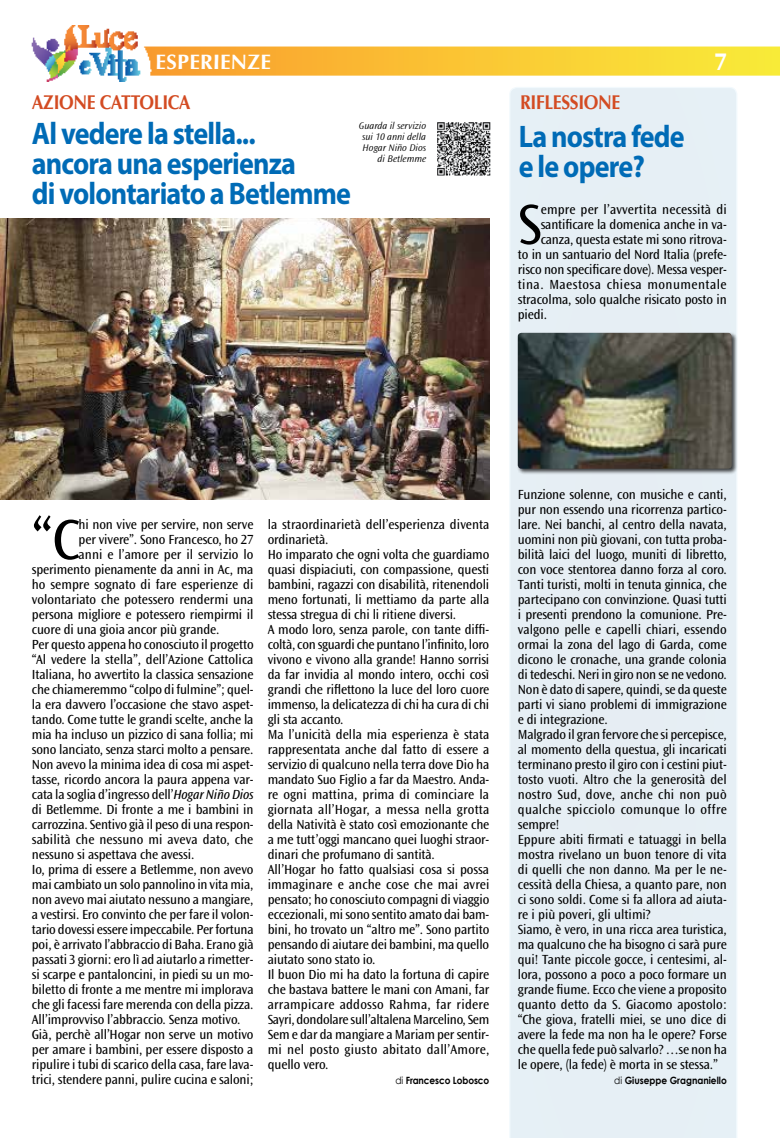
<style>
.page{position:relative;width:780px;height:1138px;background:#fff}
.page>*{position:absolute;margin:0;border:0;box-sizing:border-box;transform-origin:0 0}
.t1{font:59.25px "Ocean Sans Std";color:#000;scale:.95 1}
.t2{font:700 31.25px/30px "Myriad Pro";letter-spacing:-.03em;color:#006bb6;scale:.9 1}
.t3{font:700 25px "Ocean Sans Std";color:#fff;scale:.95 1}
.t4{font:700 21.25px "Optimum";color:#fff}
.t5{font:700 20px "Optima LT Std";letter-spacing:-.02em;color:#d34b22;scale:.88 1}
.t6{font:13.75px/15px "Ocean Sans Std";letter-spacing:-.01em;color:#000;scale:.95 1}
.t7{font:13.75px "Ocean Sans Std";letter-spacing:.01em;color:#000;scale:.95 1}
.t8{font:13.75px "Ocean Sans Std";letter-spacing:.015em;color:#000;scale:.95 1}
.t9{font:13.75px "Ocean Sans Std";letter-spacing:.035em;color:#000;scale:.95 1}
.t10{font:italic 300 10px/11.2px "Ocean Sans Std";color:#000;text-align:right}
.t11{font:700 10px "Century Gothic";color:#000;scale:.9 1}
.s1{font-style:italic}
.s2{font-weight:400}
</style>
<div class="page">
<img style="left:32px;top:25px;width:748px;height:56px">
<div style="left:509px;top:87px;width:228px;height:1050px;background:#e6eff4"></div>
<img style="left:437px;top:122px;width:54px;height:54px">
<img style="left:0;top:219px;width:489px;height:280px">
<div style="left:516px;top:331px;width:221px;height:144px;background:#000;opacity:.75"></div>
<img style="left:518px;top:333px;width:213px;height:135px">
<h3 class="t4" style="left:155px;top:49px;width:115px">ESPERIENZE</h3>
<h3 class="t3" style="left:714px;top:48px;width:14px">7</h3>
<h3 class="t5" style="left:32px;top:90px;width:182px">AZIONE CATTOLICA</h3>
<h2 class="t2" style="left:32px;top:117px;width:356px">Al vedere la stella...<br>ancora una esperienza<br>di volontariato a Betlemme</h2>
<p class="t10" style="left:359px;top:120px;width:69px">Guarda il servizio sui 10 anni della<br>Hogar Niño Dios di Betlemme</p>
<h3 class="t5" style="left:520px;top:91px;width:115px">RIFLESSIONE</h3>
<h2 class="t2" style="left:518px;top:121px;width:186px">La nostra fede e le opere?</h2>
<h1 class="t1" style="left:518px;top:192px;width:26px">S</h1>
<p class="t8" style="left:540px;top:202px;width:197px">empre per l’avvertita necessità di</p>
<p class="t6" style="left:540px;top:217px;width:197px">santificare la domenica anche in va-</p>
<p class="t6" style="left:540px;top:232px;width:197px">canza, questa estate mi sono ritrova-</p>
<p class="t6" style="left:518px;top:247px;width:221px">to in un santuario del Nord Italia (prefe-</p>
<p class="t6" style="left:518px;top:262px;width:221px">risco non specificare dove). Messa vesper-</p>
<p class="t9" style="left:518px;top:277px;width:221px">tina. Maestosa chiesa monumentale</p>
<p class="t6" style="left:518px;top:292px;width:221px">stracolma, solo qualche risicato posto in</p>
<p class="t6" style="left:518px;top:307px;width:32px">piedi.</p>
<h1 class="t1" style="left:32px;top:507px;width:51px">“C</h1>
<p class="t6" style="left:79px;top:517px;width:185px">hi non vive per servire, non serve</p>
<p class="t6" style="left:79px;top:532px;width:186px">per vivere”. Sono Francesco, ho 27</p>
<p class="t6" style="left:79px;top:547px;width:186px">anni e l’amore per il servizio lo</p>
<p class="t6" style="left:32px;top:562px;width:235px">sperimento pienamente da anni in Ac, ma</p>
<p class="t6" style="left:32px;top:577px;width:235px">ho sempre sognato di fare esperienze di</p>
<p class="t6" style="left:32px;top:592px;width:235px">volontariato che potessero rendermi una</p>
<p class="t6" style="left:32px;top:607px;width:235px">persona migliore e potessero riempirmi il</p>
<p class="t6" style="left:32px;top:622px;width:199px">cuore di una gioia ancor più grande.</p>
<p class="t6" style="left:32px;top:637px;width:235px">Per questo appena ho conosciuto il progetto</p>
<p class="t6" style="left:32px;top:652px;width:235px">“Al vedere la stella”, dell’Azione Cattolica</p>
<p class="t6" style="left:32px;top:667px;width:235px">Italiana, ho avvertito la classica sensazione</p>
<p class="t6" style="left:32px;top:682px;width:235px">che chiameremmo “colpo di fulmine”; quel-</p>
<p class="t6" style="left:32px;top:697px;width:235px">la era davvero l’occasione che stavo aspet-</p>
<p class="t6" style="left:32px;top:712px;width:235px">tando. Come tutte le grandi scelte, anche la</p>
<p class="t6" style="left:32px;top:727px;width:235px">mia ha incluso un pizzico di sana follia; mi</p>
<p class="t6" style="left:32px;top:742px;width:235px">sono lanciato, senza starci molto a pensare.</p>
<p class="t6" style="left:32px;top:757px;width:235px">Non avevo la minima idea di cosa mi aspet-</p>
<p class="t6" style="left:32px;top:772px;width:235px">tasse, ricordo ancora la paura appena var-</p>
<p class="t6" style="left:32px;top:787px;width:235px">cata la soglia d’ingresso dell’<span class="s1">Hogar Niño Dios</span></p>
<p class="t6" style="left:32px;top:802px;width:235px">di Betlemme. Di fronte a me i bambini in</p>
<p class="t6" style="left:32px;top:817px;width:235px">carrozzina. Sentivo già il peso di una respon-</p>
<p class="t7" style="left:32px;top:832px;width:235px">sabilità che nessuno mi aveva dato, che</p>
<p class="t6" style="left:32px;top:847px;width:172px">nessuno si aspettava che avessi.</p>
<p class="t6" style="left:32px;top:862px;width:235px">Io, prima di essere a Betlemme, non avevo</p>
<p class="t6" style="left:32px;top:877px;width:234px">mai cambiato un solo pannolino in vita mia,</p>
<p class="t6" style="left:32px;top:892px;width:235px">non avevo mai aiutato nessuno a mangiare,</p>
<p class="t6" style="left:32px;top:907px;width:235px">a vestirsi. Ero convinto che per fare il volon-</p>
<p class="t6" style="left:32px;top:922px;width:235px">tario dovessi essere impeccabile. Per fortuna</p>
<p class="t6" style="left:32px;top:937px;width:235px">poi, è arrivato l’abbraccio di Baha. Erano già</p>
<p class="t6" style="left:32px;top:952px;width:235px">passati 3 giorni: ero lì ad aiutarlo a rimetter-</p>
<p class="t6" style="left:32px;top:967px;width:235px">si scarpe e pantaloncini, in piedi su un mo-</p>
<p class="t6" style="left:32px;top:982px;width:235px">biletto di fronte a me mentre mi implorava</p>
<p class="t6" style="left:32px;top:997px;width:235px">che gli facessi fare merenda con della pizza.</p>
<p class="t6" style="left:32px;top:1012px;width:221px">All’improvviso l’abbraccio. Senza motivo.</p>
<p class="t6" style="left:32px;top:1027px;width:235px">Già, perchè all’Hogar non serve un motivo</p>
<p class="t6" style="left:32px;top:1042px;width:235px">per amare i bambini, per essere disposto a</p>
<p class="t6" style="left:32px;top:1057px;width:235px">ripulire i tubi di scarico della casa, fare lava-</p>
<p class="t6" style="left:32px;top:1072px;width:235px">trici, stendere panni, pulire cucina e saloni;</p>
<p class="t6" style="left:268px;top:517px;width:235px">la straordinarietà dell’esperienza diventa ordinarietà.<br>Ho imparato che ogni volta che guardiamo quasi dispiaciuti, con compassione, questi bambini, ragazzi con disabilità, ritenendoli meno fortunati, li mettiamo da parte alla stessa stregua di chi li ritiene diversi.<br>A modo loro, senza parole, con tante diffi&shy;coltà, con sguardi che puntano l’infinito, loro vivono e vivono alla grande! Hanno sorrisi da far invidia al mondo intero, occhi così grandi che riflettono la luce del loro cuore immenso, la delicatezza di chi ha cura di chi gli sta accanto.<br>Ma l’unicità della mia esperienza è stata rappresentata anche dal fatto di essere a servizio di qualcuno nella terra dove Dio ha mandato Suo Figlio a far da Maestro. Anda&shy;re ogni mattina, prima di cominciare la giornata all’Hogar, a messa nella grotta della Natività è stato così emozionante che a me tutt’oggi mancano quei luoghi straor&shy;dinari che profumano di santità.<br>All’Hogar ho fatto qualsiasi cosa si possa immaginare e anche cose che mai avrei pensato; ho conosciuto compagni di viaggio eccezionali, mi sono sentito amato dai bam&shy;bini, ho trovato un “altro me”. Sono partito pensando di aiutare dei bambini, ma quello aiutato sono stato io.<br>Il buon Dio mi ha dato la fortuna di capire che bastava battere le mani con Amani, far arrampicare addosso Rahma, far ridere Sayri, dondolare sull’altalena Marcelino, Sem Sem e dar da mangiare a Mariam per sentir&shy;mi nel posto giusto abitato dall’Amore, quello vero.</p>
<p class="t11" style="left:395px;top:1072px;width:106px"><span class="s2">di</span> Francesco Lobosco</p>
<p class="t6" style="left:518px;top:487px;width:221px">Funzione solenne, con musiche e canti, pur non essendo una ricorrenza partico&shy;lare. Nei banchi, al centro della navata, uomini non più giovani, con tutta proba&shy;bilità laici del luogo, muniti di libretto, con voce stentorea danno forza al coro.<br>Tanti turisti, molti in tenuta ginnica, che partecipano con convinzione. Quasi tutti i presenti prendono la comunione. Pre&shy;valgono pelle e capelli chiari, essendo ormai la zona del lago di Garda, come dicono le cronache, una grande colonia di tedeschi. Neri in giro non se ne vedono.<br>Non è dato di sapere, quindi, se da queste parti vi siano problemi di immigrazione e di integrazione.<br>Malgrado il gran fervore che si percepisce, al momento della questua, gli incaricati terminano presto il giro con i cestini piut&shy;tosto vuoti. Altro che la generosità del nostro Sud, dove, anche chi non può qualche spicciolo comunque lo offre sempre!<br>Eppure abiti firmati e tatuaggi in bella mostra rivelano un buon tenore di vita di quelli che non danno. Ma per le ne&shy;cessità della Chiesa, a quanto pare, non ci sono soldi. Come si fa allora ad aiuta&shy;re i più poveri, gli ultimi?<br>Siamo, è vero, in una ricca area turistica, ma qualcuno che ha bisogno ci sarà pure qui! Tante piccole gocce, i centesimi, al&shy;lora, possono a poco a poco formare un grande fiume. Ecco che viene a proposito quanto detto da S. Giacomo apostolo: “Che giova, fratelli miei, se uno dice di avere la fede ma non ha le opere? Forse che quella fede può salvarlo? …se non ha le opere, (la fede) è morta in se stessa.”</p>
<p class="t11" style="left:614px;top:1072px;width:127px"><span class="s2">di</span> Giuseppe Gragnaniello</p>
</div>
